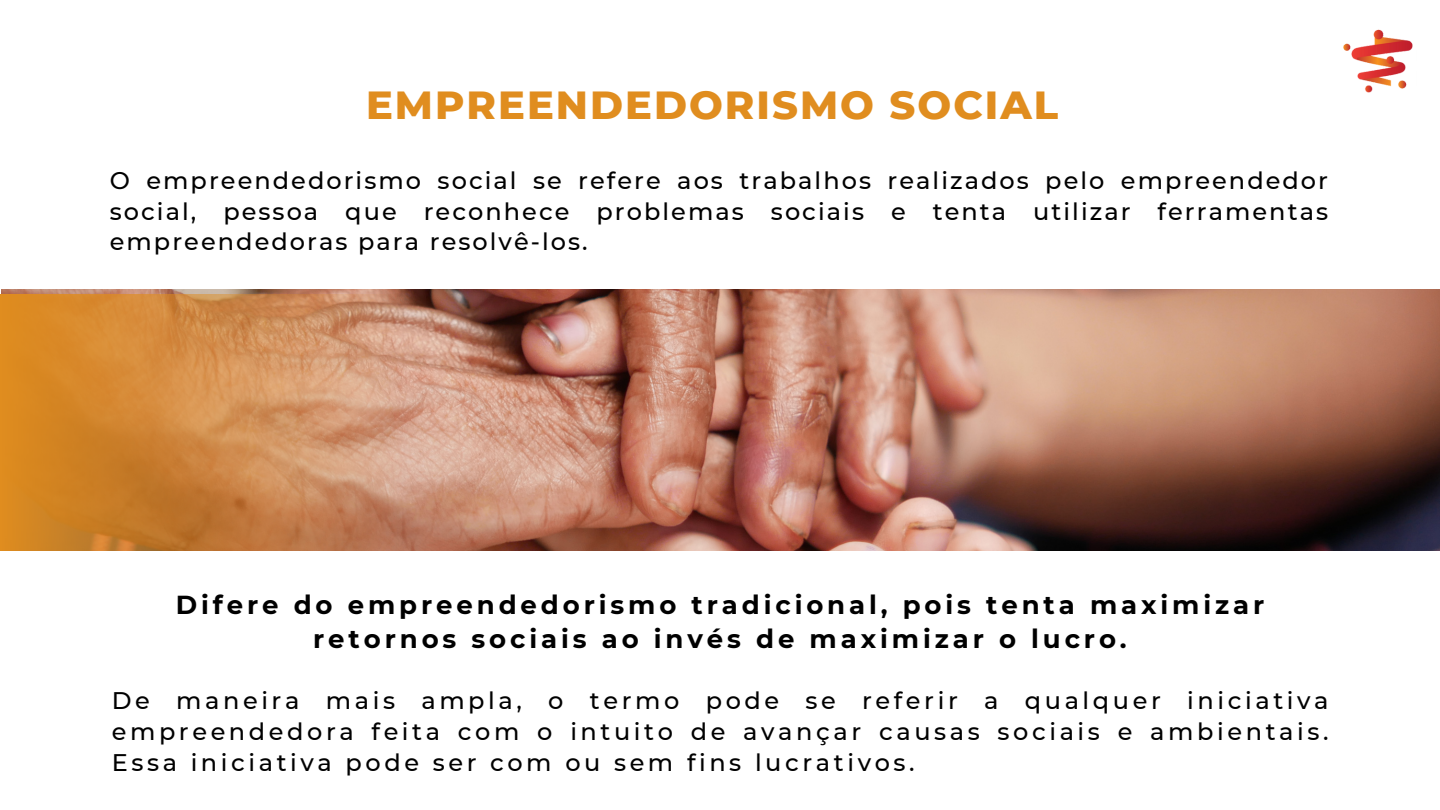
<style>
.page{position:relative;width:1440px;height:810px;background:#fff}
.page>*{position:absolute;margin:0;border:0;box-sizing:border-box;transform-origin:0 0}
.t1{font:800 40px "Montserrat";letter-spacing:.05em;color:#e08d1f}
.t2{font:700 26px/33.8px "Montserrat";letter-spacing:.15em;color:#000;text-align:center}
.t3{font:500 24px/30.8px "Montserrat";letter-spacing:.12em;color:#000;text-align:justify}
</style>
<div class="page">
<img style="left:2px;top:289px;width:1438px;height:261px">
<svg style="left:0;top:295px;width:402px;height:256px;background:#cf8a48"></svg>
<img style="left:1343px;top:29px;width:70px;height:64px">
<p class="t1" style="left:366px;top:80px;width:694px">EMPREENDEDORISMO SOCIAL</p>
<p class="t3" style="left:110px;top:165px;width:1220px">O empreendedorismo social se refere aos trabalhos realizados pelo empreendedor social, pessoa que reconhece problemas sociais e tenta utilizar ferramentas empreendedoras para resolvê-los.</p>
<p class="t2" style="left:176px;top:588px;width:1090px">Difere do empreendedorismo tradicional, pois tenta maximizar retornos sociais ao invés de maximizar o lucro.</p>
<p class="t3" style="left:112px;top:685px;width:1218px">De maneira mais ampla, o termo pode se referir a qualquer iniciativa empreendedora feita com o intuito de avançar causas sociais e ambientais.<br>Essa iniciativa pode ser com ou sem fins lucrativos.</p>
</div>
